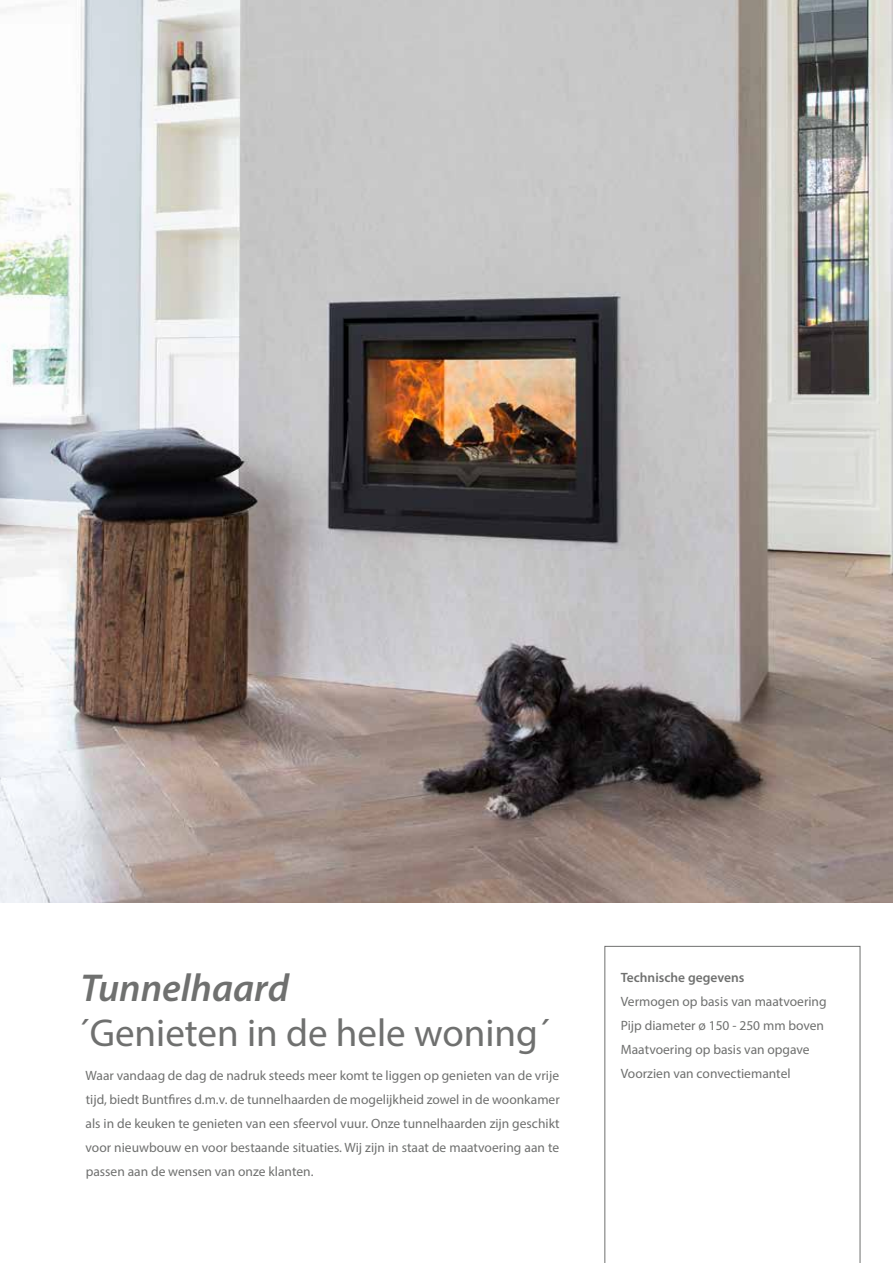
<style>
.page{position:relative;width:893px;height:1263px;background:#fff}
.page>*{position:absolute;margin:0;border:0;box-sizing:border-box;transform-origin:0 0}
.t1{font:39px "Myriad Pro";color:#6f706f}
.t2{font:italic 600 39px "Myriad Pro";color:#6f706f}
.t3{font:13.5px/24px "Myriad Pro";color:#6f706f;text-align:justify}
.t4{font:600 13.5px "Myriad Pro";color:#6f706f}
</style>
<div class="page">
<svg style="left:604px;top:946px;width:256px;height:317px"></svg>
<img style="left:0;top:0;width:893px;height:902px">
<h1 class="t2" style="left:81px;top:963px;width:210px">Tunnelhaard</h1>
<h1 class="t1" style="left:78px;top:1009px;width:473px">´Genieten in de hele woning´</h1>
<p class="t3" style="left:86px;top:1064px;width:476px">Waar vandaag de dag de nadruk steeds meer komt te liggen op genieten van de vrije tijd, biedt Buntfires d.m.v. de tunnelhaarden de mogelijkheid zowel in de woonkamer als in de keuken te genieten van een sfeervol vuur. Onze tunnelhaarden zijn geschikt voor nieuwbouw en voor bestaande situaties. Wij zijn in staat de maatvoering aan te passen aan de wensen van onze klanten.</p>
<p class="t4" style="left:621px;top:969px;width:125px">Technische gegevens</p>
<p class="t3" style="left:621px;top:989px;width:207px;text-align:left">Vermogen op basis van maatvoering<br>Pijp diameter ø 150 - 250 mm boven<br>Maatvoering op basis van opgave<br>Voorzien van convectiemantel</p>
</div>
